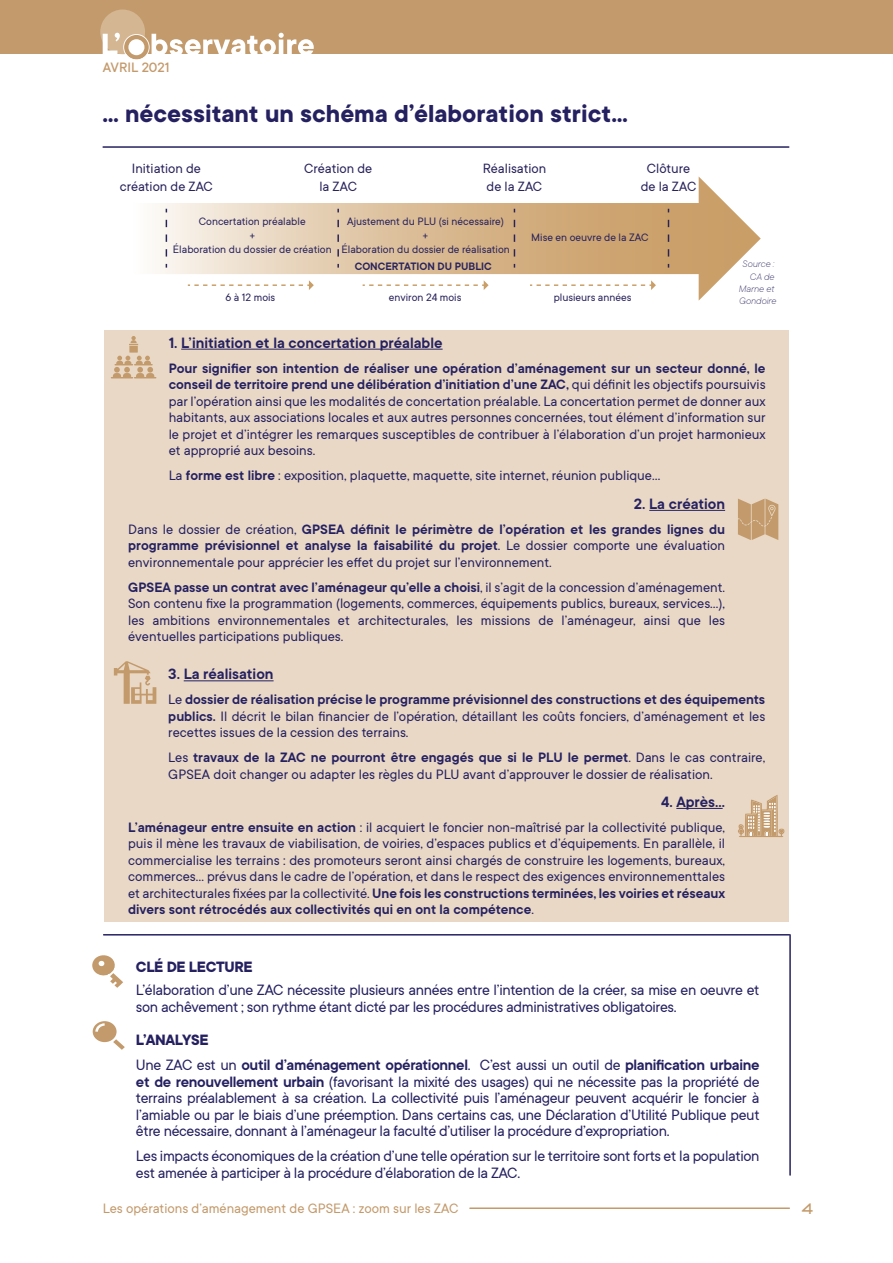
<style>
.page{position:relative;width:893px;height:1263px;background:#fff}
.page>*{position:absolute;margin:0;border:0;box-sizing:border-box;transform-origin:0 0}
.SOUS-TITRE_1{font:700 27px "TT Commons";color:#252161}
.t1{font:600 18px "Fancy";color:#c39a6b}
.IMPORTS_LÉGENDE_1{font:16.5px/16.5px "TT Commons";letter-spacing:-.02em;color:#252161;text-align:justify}
.TEXTE_COURANT{font:16.5px/16.5px "TT Commons";letter-spacing:-.02em;color:#252161}
.IMPORTS_LÉGENDE_1-2{font:600 16.5px "TT Commons";color:#252161}
.SOUS-TITRE_2{font:700 16.5px "TT Commons";letter-spacing:-.02em;color:#252161}
.IMPORTS_LÉGENDE_1-3{font:15px/16.5px "TT Commons";color:#252161;text-align:justify}
.t2{font:15px "TT Commons";color:#c39a6b}
.t3{font:500 15px "TT Commons";color:#c39a6b}
.t4{font:14.85px/17.7px "TT Commons";color:#29235c;text-align:center}
.t5{font:11.85px/14.2px "TT Commons";color:#29235c;text-align:center}
.t6{font:600 11.85px "TT Commons";color:#29235c}
.t7{font:italic 200 10.35px/12.5px "TT Commons";color:#29235c;text-align:right}
.s1{font-weight:600}
</style>
<div class="page">
<div style="left:104px;top:330px;width:685px;height:591px;background:#e9d8c5"></div>
<div style="left:0;top:0;width:893px;height:54px;background:#c39a6b"></div>
<svg style="left:100px;top:10px;width:214px;height:50px"></svg>
<hr style="left:470px;top:1207px;width:319px;height:2px;background:#c39a6b">
<svg style="left:155px;top:176px;width:606px;height:125px"></svg>
<svg style="left:166px;top:220px;width:1px;height:48px"></svg>
<svg style="left:337px;top:220px;width:2px;height:48px"></svg>
<svg style="left:514px;top:220px;width:1px;height:48px"></svg>
<svg style="left:668px;top:220px;width:1px;height:48px"></svg>
<svg style="left:188px;top:280px;width:126px;height:10px"></svg>
<svg style="left:363px;top:280px;width:126px;height:10px"></svg>
<svg style="left:530px;top:280px;width:126px;height:10px"></svg>
<hr style="left:103px;top:146px;width:686px;height:2px;background:#252161">
<svg style="left:92px;top:955px;width:31px;height:33px"></svg>
<div style="left:91px;top:1020px;width:27px;height:23px;background:#c39a6b;border-radius:50%"></div>
<div style="left:90px;top:1018px;width:29px;height:27px;border:3px solid #fff;border-radius:50%"></div>
<svg style="left:113px;top:1039px;width:12px;height:11px"></svg>
<svg style="left:95px;top:1023px;width:10px;height:9px"></svg>
<svg style="left:111px;top:336px;width:45px;height:42px"></svg>
<hr style="left:181px;top:349px;width:262px;height:1px;background:#252161">
<svg style="left:738px;top:499px;width:40px;height:41px;background:#caa67c"></svg>
<hr style="left:649px;top:510px;width:76px;height:1px;background:#252161">
<hr style="left:184px;top:680px;width:90px;height:1px;background:#252161">
<svg style="left:114px;top:661px;width:42px;height:43px"></svg>
<hr style="left:676px;top:808px;width:47px;height:1px;background:#252161">
<svg style="left:738px;top:795px;width:47px;height:42px"></svg>
<hr style="left:104px;top:934px;width:685px;height:1px;background:#252161">
<hr style="left:789px;top:935px;width:2px;height:240px;background:#252161">
<p class="t3" style="left:103px;top:59px;width:68px">AVRIL 2021</p>
<p class="SOUS-TITRE_1" style="left:102px;top:99px;width:527px">... nécessitant un schéma d’élaboration strict...</p>
<p class="t4" style="left:120px;top:160px;width:95px">Initiation de création de ZAC</p>
<p class="t4" style="left:304px;top:160px;width:69px">Création de la ZAC</p>
<p class="t4" style="left:483px;top:160px;width:65px;text-align:left">Réalisation de la ZAC</p>
<p class="t4" style="left:641px;top:160px;width:57px">Clôture de la ZAC</p>
<p class="t5" style="left:173px;top:214px;width:160px">Concertation préalable<br>+<br>Élaboration du dossier de création</p>
<p class="t5" style="left:341px;top:214px;width:170px">Ajustement du PLU (si nécessaire)<br>+<br>Élaboration du dossier de réalisation</p>
<p class="t6" style="left:355px;top:260px;width:139px">CONCERTATION DU PUBLIC</p>
<p class="t5" style="left:225px;top:290px;width:51px">6 à 12 mois</p>
<p class="t5" style="left:389px;top:290px;width:74px">environ 24 mois</p>
<p class="t5" style="left:531px;top:230px;width:119px">Mise en oeuvre de la ZAC</p>
<p class="t5" style="left:554px;top:290px;width:79px">plusieurs années</p>
<p class="t7" style="left:738px;top:258px;width:39px">Source :<br>CA de<br>Marne et<br>Gondoire</p>
<p class="IMPORTS_LÉGENDE_1-2" style="left:169px;top:333px;width:275px">1. L’initiation et la concertation préalable</p>
<p class="IMPORTS_LÉGENDE_1-3" style="left:169px;top:360px;width:598px"><span class="s1">Pour signifier son intention de réaliser une opération d’aménagement sur un secteur donné, le conseil de territoire prend une délibération d’initiation d’une ZAC,</span> qui définit les objectifs poursuivis par l’opération ainsi que les modalités de concertation préalable. La concertation permet de donner aux habitants, aux associations locales et aux autres personnes concernées, tout élément d’information sur le projet et d’intégrer les remarques susceptibles de contribuer à l’élaboration d’un projet harmonieux et approprié aux besoins.</p>
<p class="IMPORTS_LÉGENDE_1-3" style="left:169px;top:467px;width:493px">La <span class="s1">forme est libre</span> : exposition, plaquette, maquette, site internet, réunion publique...</p>
<p class="IMPORTS_LÉGENDE_1-2" style="left:634px;top:494px;width:93px">2. La création</p>
<p class="IMPORTS_LÉGENDE_1-3" style="left:128px;top:521px;width:598px">Dans le dossier de création, <span class="s1">GPSEA définit le périmètre de l’opération et les grandes lignes du programme prévisionnel et analyse la faisabilité du projet</span>. Le dossier comporte une évaluation environnementale pour apprécier les effet du projet sur l’environnement.</p>
<p class="IMPORTS_LÉGENDE_1-3" style="left:128px;top:579px;width:598px"><span class="s1">GPSEA passe un contrat avec l’aménageur qu’elle a choisi</span>, il s’agit de la concession d’aménagement.<br>Son contenu fixe la programmation (logements, commerces, équipements publics, bureaux, services...), les ambitions environnementales et architecturales, les missions de l’aménageur, ainsi que les éventuelles participations publiques.</p>
<p class="IMPORTS_LÉGENDE_1-2" style="left:168px;top:665px;width:107px">3. La réalisation</p>
<p class="IMPORTS_LÉGENDE_1-3" style="left:168px;top:691px;width:598px">Le <span class="s1">dossier de réalisation précise le programme prévisionnel des constructions et des équipements publics.</span> Il décrit le bilan financier de l’opération, détaillant les coûts fonciers, d’aménagement et les recettes issues de la cession des terrains.</p>
<p class="IMPORTS_LÉGENDE_1-3" style="left:168px;top:749px;width:598px">Les <span class="s1">travaux de la ZAC ne pourront être engagés que si le PLU le permet</span>. Dans le cas contraire,<br>GPSEA doit changer ou adapter les règles du PLU avant d’approuver le dossier de réalisation.</p>
<p class="IMPORTS_LÉGENDE_1-2" style="left:661px;top:792px;width:66px">4. Après...</p>
<p class="IMPORTS_LÉGENDE_1-3" style="left:128px;top:819px;width:598px"><span class="s1">L’aménageur entre ensuite en action</span> : il acquiert le foncier non-maîtrisé par la collectivité publique, puis il mène les travaux de viabilisation, de voiries, d’espaces publics et d’équipements. En parallèle, il commercialise les terrains : des promoteurs seront ainsi chargés de construire les logements, bureaux, commerces... prévus dans le cadre de l’opération, et dans le respect des exigences environnementtales et architecturales fixées par la collectivité. <span class="s1">Une fois les constructions terminées, les voiries et réseaux divers sont rétrocédés aux collectivités qui en ont la compétence</span>.</p>
<p class="SOUS-TITRE_2" style="left:136px;top:958px;width:118px">CLÉ DE LECTURE</p>
<p class="TEXTE_COURANT" style="left:136px;top:982px;width:625px">L’élaboration d’une ZAC nécessite plusieurs années entre l’intention de la créer, sa mise en oeuvre et son achêvement ; son rythme étant dicté par les procédures administratives obligatoires.</p>
<p class="SOUS-TITRE_2" style="left:136px;top:1031px;width:74px">L’ANALYSE</p>
<p class="IMPORTS_LÉGENDE_1" style="left:136px;top:1057px;width:625px">Une ZAC est un <span class="s1">outil d’aménagement opérationnel</span>. C’est aussi un outil de <span class="s1">planification urbaine et de renouvellement urbain</span> (favorisant la mixité des usages) qui ne nécessite pas la propriété de terrains préalablement à sa création. La collectivité puis l’aménageur peuvent acquérir le foncier à l’amiable ou par le biais d’une préemption. Dans certains cas, une Déclaration d’Utilité Publique peut être nécessaire, donnant à l’aménageur la faculté d’utiliser la procédure d’expropriation.</p>
<p class="IMPORTS_LÉGENDE_1" style="left:136px;top:1148px;width:625px">Les impacts économiques de la création d’une telle opération sur le territoire sont forts et la population est amenée à participer à la procédure d’élaboration de la ZAC.</p>
<p class="t2" style="left:103px;top:1200px;width:357px">Les opérations d’aménagement de GPSEA : zoom sur les ZAC</p>
<p class="t1" style="left:801px;top:1200px;width:14px">4</p>
</div>
